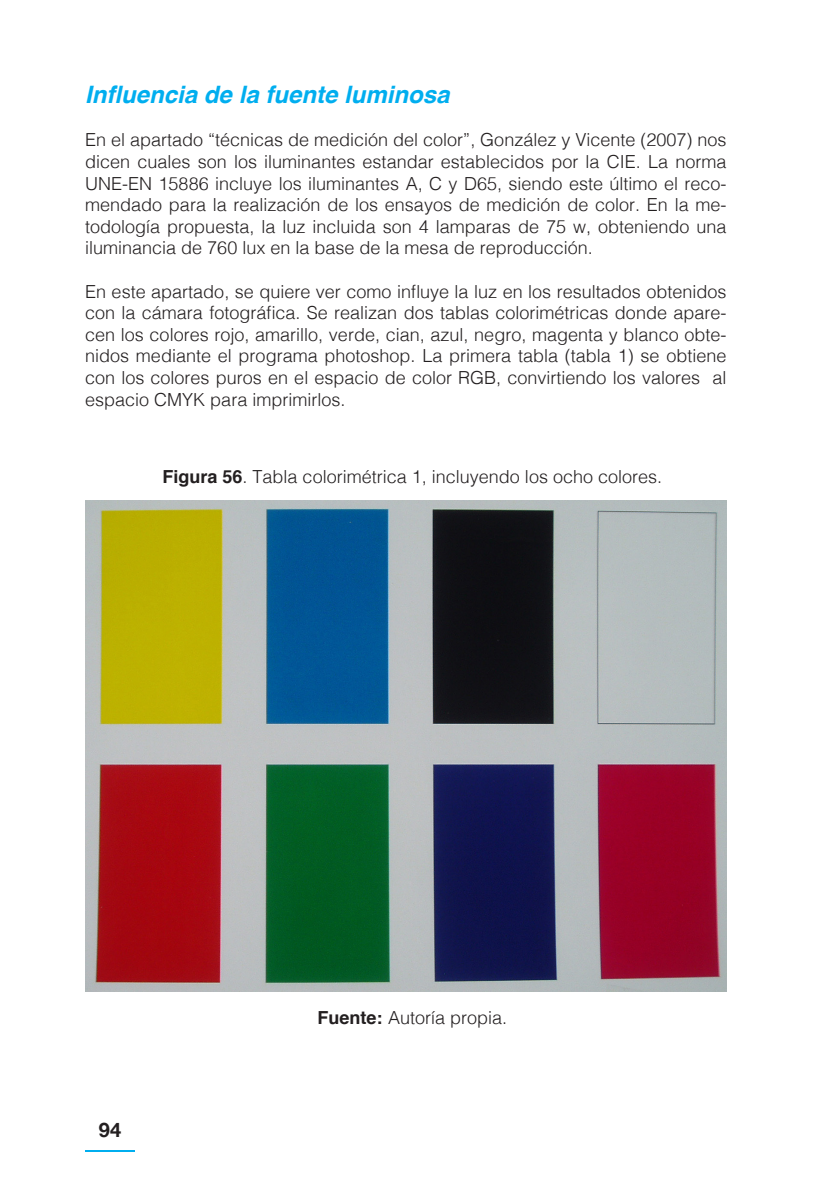
<style>
.page{position:relative;width:840px;height:1191px;background:#fff}
.page>*{position:absolute;margin:0;border:0;box-sizing:border-box;transform-origin:0 0}
.t1{font:italic 700 24px "Helvetica";color:#00aeef}
.t2{font:700 20px "Helvetica Neue";color:#231f20}
.t3{font:300 18px/21.6px "Helvetica";color:#231f20;text-align:justify}
.s1{font-weight:700}
</style>
<div class="page">
<hr style="left:85px;top:1150px;width:50px;height:1px;background:#00aeef">
<img style="left:85px;top:500px;width:641px;height:491px">
<p class="t1" style="left:85px;top:75px;width:366px">Influencia de la fuente luminosa</p>
<p class="t3" style="left:85px;top:128px;width:642px">En el apartado “técnicas de medición del color”, González y Vicente (2007) nos dicen cuales son los iluminantes estandar establecidos por la CIE. La norma UNE-EN 15886 incluye los iluminantes A, C y D65, siendo este último el reco&shy;mendado para la realización de los ensayos de medición de color. En la me&shy;todología propuesta, la luz incluida son 4 lamparas de 75 w, obteniendo una iluminancia de 760 lux en la base de la mesa de reproducción.</p>
<p class="t3" style="left:85px;top:279px;width:642px">En este apartado, se quiere ver como influye la luz en los resultados obtenidos con la cámara fotográfica. Se realizan dos tablas colorimétricas donde apare&shy;cen los colores rojo, amarillo, verde, cian, azul, negro, magenta y blanco obte&shy;nidos mediante el programa photoshop. La primera tabla (tabla 1) se obtiene con los colores puros en el espacio de color RGB, convirtiendo los valores al espacio CMYK para imprimirlos.</p>
<p class="t3" style="left:162px;top:465px;width:501px"><span class="s1">Figura 56</span>. Tabla colorimétrica 1, incluyendo los ocho colores.</p>
<p class="t2" style="left:99px;top:1114px;width:24px">94</p>
<p class="t3" style="left:317px;top:1005px;width:191px"><span class="s1">Fuente:</span> Autoría propia.</p>
</div>
